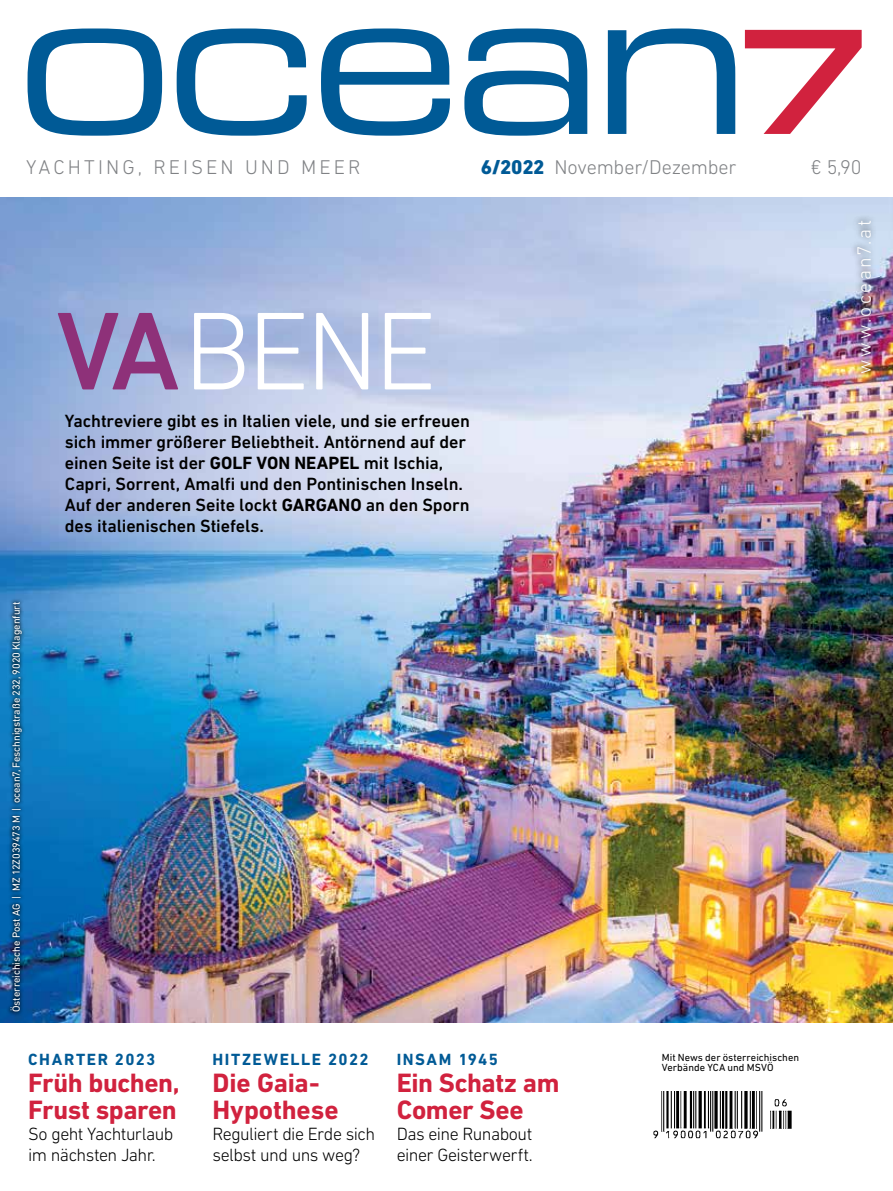
<style>
.page{position:relative;width:893px;height:1191px;background:#fff}
.page>*{position:absolute;margin:0;border:0;box-sizing:border-box;transform-origin:0 0}
.t1{font:300 112.5px "DIN Next LT Pro";color:#fff}
.t2{font:700 27px/27px "DIN Next LT Pro";letter-spacing:-.015em;color:#d1223e}
.t3{font:300 20.25px "DIN Next LT Pro";letter-spacing:-.01em;color:#808285}
.t4{font:300 20.25px "DIN Next LT Pro";letter-spacing:.15em;color:#808285}
.t5{font:300 20.25px "DIN Next LT Pro";letter-spacing:.12em;color:#808285}
.t6{font:300 19.5px "DIN Next LT Pro";letter-spacing:.12em;color:#fff}
.t7{font:500 18px/21px "DIN Next LT Pro";letter-spacing:-.005em;color:#000}
.t8{font:300 18px/21px "DIN Next LT Pro";letter-spacing:-.03em;color:#000}
.t9{font:700 16.5px "DIN Next LT Pro";letter-spacing:.095em;color:#005a96}
.t10{font:10.5px "DIN Next LT Pro";letter-spacing:-.005em;color:#fff}
.t11{font:10.5px/10.5px "DIN Next LT Pro";color:#000}
.s1{font-weight:800;color:#005a96}
.s2{font-weight:500;color:#8e3179}
.s3{font-weight:700}
</style>
<div class="page">
<svg style="left:745px;top:30px;width:117px;height:104px"></svg>
<svg style="left:28px;top:28px;width:707px;height:108px"></svg>
<img style="left:0;top:198px;width:893px;height:825px">
<div style="left:850px;top:214px;width:27px;height:166px;background:#000;opacity:.75"></div>
<div style="left:6px;top:598px;width:20px;height:418px;background:#000;opacity:.75"></div>
<img style="left:653px;top:1091px;width:139px;height:48px">
<p class="t4" style="left:26px;top:156px;width:336px">YACHTING, REISEN UND MEER</p>
<p class="t3" style="left:481px;top:156px;width:257px"><span class="s1">6/2022</span> November/Dezember</p>
<p class="t5" style="left:811px;top:156px;width:52px">€ 5,90</p>
<p class="t10" style="left:10px;top:1012px;width:412px;rotate:-90deg">Österreichische Post AG | MZ 12Z039473 M | ocean7, Feschnigstraße 232, 9020 Klagenfurt</p>
<h1 class="t1" style="left:56px;top:286px;width:382px"><span class="s2">VA</span> BENE</h1>
<p class="t7" style="left:65px;top:410px;width:407px">Yachtreviere gibt es in Italien viele, und sie erfreuen sich immer größerer Beliebtheit. Antörnend auf der einen Seite ist der <span class="s3">GOLF VON NEAPEL</span> mit Ischia, Capri, Sorrent, Amalfi und den Pontinischen Inseln.<br>Auf der anderen Seite lockt <span class="s3">GARGANO</span> an den Sporn des italienischen Stiefels.</p>
<p class="t9" style="left:28px;top:1049px;width:129px">CHARTER 2023</p>
<h2 class="t2" style="left:28px;top:1069px;width:153px">Früh buchen,<br>Frust sparen</h2>
<p class="t8" style="left:28px;top:1123px;width:147px">So geht Yachturlaub im nächsten Jahr.</p>
<p class="t9" style="left:212px;top:1049px;width:158px">HITZEWELLE 2022</p>
<h2 class="t2" style="left:212px;top:1069px;width:128px">Die Gaia-<br>Hypothese</h2>
<p class="t8" style="left:212px;top:1123px;width:164px">Reguliert die Erde sich selbst und uns weg?</p>
<p class="t9" style="left:397px;top:1049px;width:103px">INSAM 1945</p>
<h2 class="t2" style="left:397px;top:1069px;width:164px">Ein Schatz am<br>Comer See</h2>
<p class="t8" style="left:397px;top:1123px;width:137px">Das eine Runabout einer Geisterwerft.</p>
<p class="t6" style="left:853px;top:374px;width:155px;rotate:-90deg">www.ocean7.at</p>
<p class="t11" style="left:662px;top:1052px;width:139px">Mit News der österreichischen<br>Verbände YCA und MSVÖ</p>
</div>
